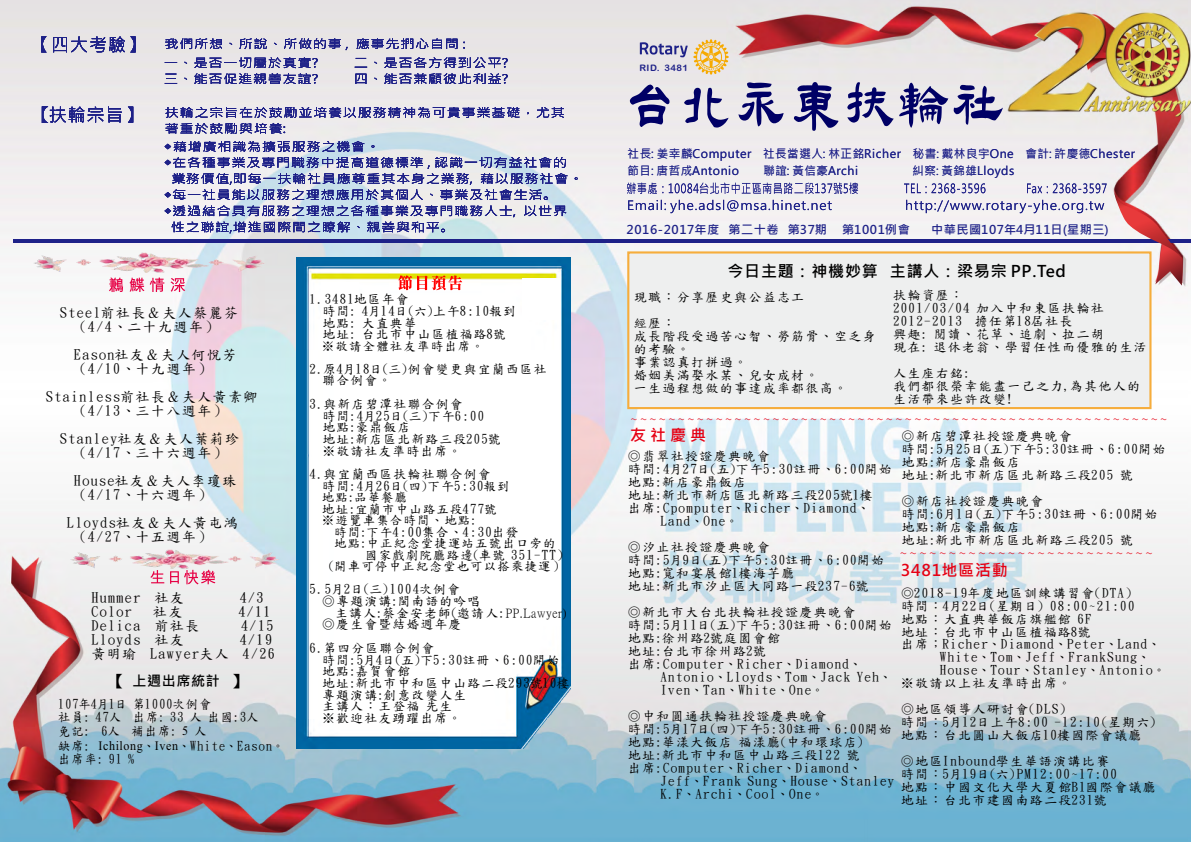
<style>
.page{position:relative;width:1191px;height:842px;background:#fff}
.page>*{position:absolute;margin:0;border:0;box-sizing:border-box;transform-origin:0 0}
.t1{font:16px "DF Kai Shu SB Estd BF";color:#e60013}
.t2{font:700 16px "Microsoft Jheng Hei";letter-spacing:.05em;color:#000}
.t3{font:700 16px "Microsoft Jheng Hei";letter-spacing:.05em;color:#e60013}
.t4{font:14px/14px "DF Kai Shu SB Estd BF";letter-spacing:.1em;color:#000;text-align:center}
.t5{font:700 14px "Microsoft Jheng Hei";letter-spacing:.05em;color:#000}
.t6{font:13px/13px "DF Kai Shu SB Estd BF";letter-spacing:.1em;color:#000}
.t7{font:13px/13px "DF Kai Shu SB Estd BF";letter-spacing:.1em;color:#000;scale:.93 1}
.t8{font:12.6px/11.5px "DF Kai Shu SB Estd BF";letter-spacing:.1em;color:#000}
.t9{font:700 12px "Microsoft Jheng Hei";letter-spacing:.05em;color:#1e2188}
.t10{font:11.7px/17px "Microsoft Jheng Hei";letter-spacing:.05em;color:#1e2188}
.t11{font:9px "Arial Rounded MT Bold";letter-spacing:.05em;color:#1e2188;scale:1.04 1}
.s1{font-family:"DF Kai Shu SB Estd BF";font-weight:400;font-size:16px}
.s2{font-family:"Times New Roman"}
.s3{font-size:12.6px}
.s4{font-size:13px}
.s5{font-family:"P Ming Li U";font-size:12.6px}
</style>
<div class="page">
<img style="left:0;top:0;width:1191px;height:842px">
<hr style="left:13px;top:239px;width:1178px;height:4px;background:#1e2188">
<svg style="left:1113px;top:192px;width:70px;height:94px"></svg>
<svg style="left:640px;top:42px;width:47px;height:15px"></svg>
<svg style="left:627px;top:183px;width:479px;height:11px"></svg>
<svg style="left:628px;top:200px;width:476px;height:13px"></svg>
<svg style="left:630px;top:82px;width:208px;height:49px;background:#a8a5c4"></svg>
<svg style="left:847px;top:82px;width:156px;height:46px;background:#a19fc0"></svg>
<svg style="left:693px;top:39px;width:35px;height:36px"></svg>
<svg style="left:41px;top:36px;width:95px;height:16px;background:#9998c0"></svg>
<svg style="left:42px;top:106px;width:91px;height:17px;background:#9595c1"></svg>
<svg style="left:165px;top:57px;width:342px;height:27px;background:#acaaca"></svg>
<svg style="left:165px;top:38px;width:300px;height:12px;background:#9c9bc2"></svg>
<svg style="left:166px;top:107px;width:398px;height:27px;background:#b7b6d1"></svg>
<svg style="left:165px;top:141px;width:412px;height:92px;background:#a9aece"></svg>
<img style="left:296px;top:258px;width:274px;height:490px">
<svg style="left:398px;top:275px;width:64px;height:15px"></svg>
<div style="left:322px;top:283px;width:37px;height:44px;background:#fff"></div>
<div style="left:523px;top:278px;width:37px;height:41px;background:#fff"></div>
<div style="left:627px;top:251px;width:524px;height:158px;background:#eeefef;border:2px solid #f6ad3c"></div>
<img style="left:34px;top:252px;width:231px;height:21px">
<svg style="left:109px;top:277px;width:76px;height:15px"></svg>
<svg style="left:150px;top:570px;width:65px;height:14px"></svg>
<img style="left:70px;top:550px;width:209px;height:19px">
<p class="t4" style="left:60px;top:305px;width:179px">Steel前社長＆夫人蔡麗芬（4/4、二十九週年）</p>
<p class="t4" style="left:74px;top:347px;width:164px;text-align:left">Eason社友＆夫人何悅芳（4/10、十九週年）</p>
<p class="t4" style="left:46px;top:389px;width:213px">Stainless前社長＆夫人黃素卿（4/13、三十八週年）</p>
<p class="t4" style="left:60px;top:431px;width:181px">Stanley社友＆夫人葉莉珍（4/17、三十六週年）</p>
<p class="t4" style="left:74px;top:473px;width:164px;text-align:left">House社友＆夫人李瓊珠（4/17、十六週年）</p>
<p class="t4" style="left:74px;top:515px;width:165px;text-align:left;text-indent:-7px">Lloyds社友＆夫人黃屯鴻（4/27、十五週年）</p>
<p class="t4" style="left:91px;top:591px;width:94px">Hummer 社友</p>
<p class="t4" style="left:240px;top:591px;width:25px">4/3</p>
<p class="t4" style="left:91px;top:605px;width:42px">Color</p>
<p class="t4" style="left:153px;top:605px;width:31px">社友</p>
<p class="t4" style="left:238px;top:605px;width:34px">4/11</p>
<p class="t4" style="left:91px;top:619px;width:109px">Delica 前社長</p>
<p class="t4" style="left:241px;top:619px;width:34px">4/15</p>
<p class="t4" style="left:91px;top:633px;width:94px">Lloyds 社友</p>
<p class="t4" style="left:91px;top:633px;width:185px;text-align:right">4/19<br>黃明瑜 Lawyer夫人 4/26</p>
<p class="t5" style="left:108px;top:673px;width:140px"><span class="s1">【</span> 上週出席統計 <span class="s1">】</span></p>
<p class="t7" style="left:58px;top:698px;width:216px">107年4月1日 第1000次例會<br>社員: 47人 出席: 33 人 出國:3人</p>
<p class="t7" style="left:58px;top:724px;width:244px;line-height:14.4px">免記: 6人 補出席: <span class="s2">5</span> 人<br>缺席: <span class="s2">Ichilong</span>、<span class="s2">Iven</span>、White、Eason。</p>
<p class="t7" style="left:58px;top:752px;width:83px">出席率: 91 %</p>
<p class="t6" style="left:322px;top:293px;width:195px;line-height:11.7px;text-indent:-13px"><span class="s3">1</span>.3481地區年會<br>時間: 4月14日(六)上午8:10報到地點: 大直典華<br>地址: 台北市中山區植福路8<span class="s3">號</span></p>
<p class="t8" style="left:322px;top:340px;width:163px">※敬請全體社友準時出席。</p>
<p class="t6" style="left:322px;top:363px;width:226px;line-height:11.7px;text-indent:-13px">2.原4月18日(三)例會變更與宜蘭西區社聯合例會。</p>
<p class="t6" style="left:322px;top:398px;width:180px;line-height:11.7px;text-indent:-13px">3.與新店碧潭社聯合例會<br>時間:4月25日(三)下午6:00<br>地點:豪鼎飯店<br>地址:新店區北新路三段205號※敬請社友準時出席。</p>
<p class="t6" style="left:322px;top:468px;width:189px;line-height:11.7px;text-indent:-13px">4.與宜蘭西區扶輪社聯合例會<br>時間:4月26日(<span class="s3">四)</span>下午5:30<span class="s3">報到</span></p>
<p class="t8" style="left:322px;top:492px;width:176px">地點:品華餐廳<br><span class="s4">地址:</span>宜蘭市中山路五段<span class="s4">477</span>號※遊覽車集合時間、地點:</p>
<p class="t6" style="left:334px;top:525px;width:186px"><span class="s3">時間:下午</span>4:00集合、4:30出發</p>
<p class="t8" style="left:334px;top:538px;width:223px">地點:中正紀念堂捷運站五號出口旁的</p>
<p class="t8" style="left:365px;top:549px;width:200px">國家戲劇院廳路邊(車號 <span class="s4">351-TT)</span></p>
<p class="t8" style="left:328px;top:561px;width:238px">(開車可停中正紀念堂也可以搭乘捷運）</p>
<p class="t6" style="left:309px;top:583px;width:152px">5.5月2日(三)1004次例會</p>
<p class="t6" style="left:322px;top:595px;width:159px">◎專題演講:閩南語的吟唱</p>
<p class="t6" style="left:335px;top:606px;width:233px">主講人:蔡金安老師(邀請人:<span class="s5">PP.Lawyer)</span></p>
<p class="t6" style="left:322px;top:618px;width:140px">◎慶生會暨結婚週年慶</p>
<p class="t6" style="left:322px;top:642px;width:248px;line-height:11.7px;text-indent:-13px">6.第四分區聯合例會<br>時間:5月4日(五)下5:30註冊、6:00開始地點:嘉賀會館<br>地址:新北市中和區中山路二段293號10樓專題演講:創意改變人生<br>主講人：王登福 先生<br>※歡迎社友踴躍出席。</p>
<p class="t11" style="left:639px;top:65px;width:48px">RID. 3481</p>
<p class="t10" style="left:627px;top:144px;width:509px">社長: 姜幸麟Computer 社長當選人: 林正銘Richer 秘書: 戴林良宇One 會計: 許慶德Chester節目: 唐哲成Antonio</p>
<p class="t10" style="left:763px;top:161px;width:96px">聯誼: 黃信豪Archi</p>
<p class="t10" style="left:912px;top:161px;width:103px">糾察: 黃錦雄Lloyds</p>
<p class="t9" style="left:626px;top:224px;width:202px">2016-2017年度 第二十卷 第37期</p>
<p class="t9" style="left:842px;top:224px;width:69px">第1001例會</p>
<p class="t9" style="left:931px;top:224px;width:179px">中華民國107年4月11日(星期三)</p>
<p class="t2" style="left:727px;top:263px;width:340px">今日主題：神機妙算 主講人：梁易宗 PP.Ted</p>
<p class="t6" style="left:634px;top:284px;width:172px;line-height:26px">現職：分享歷史與公益志工經歷：</p>
<p class="t6" style="left:634px;top:329px;width:243px">成長階段受過苦心智、勞筋骨、空乏身的考驗。<br>事業認真打拼過。<br>婚姻美滿娶水某、兒女成材。<br>一生過程想做的事達成率都很高。</p>
<p class="t6" style="left:893px;top:289px;width:255px">扶輪資歷：<br>2001/03/04 加入中和東區扶輪社<br>2012-2013 擔任第18屆社長<br>興趣: 閱讀、花草、追劇、拉二胡<br>現在: 退休老翁、學習任性而優雅的生活</p>
<p class="t6" style="left:893px;top:367px;width:248px">人生座右銘:<br>我們都很榮幸能盡一己之力,為其他人的生活帶來些許改變!</p>
<p class="t1" style="left:630px;top:412px;width:539px">~~~~~~~~~~~~~~~~~~~~~~~~~~~~~~~~~~~~~~~~~~~~~~~~~~~~~~~~~</p>
<p class="t6" style="left:901px;top:430px;width:265px">◎新店碧潭社授證慶典晚會<br>時間:5月25日(五)下午5:30註冊、6:00開始地點:新店豪鼎飯店<br>地址:新北市新店區北新路三段205 號</p>
<p class="t6" style="left:901px;top:495px;width:258px">◎新店社授證慶典晚會<br>時間:6月1日(五)下午5:30註冊、6:00開始地點:新店豪鼎飯店<br>地址:新北市新店區北新路三段205 號</p>
<p class="t3" style="left:901px;top:562px;width:108px">3481地區活動</p>
<p class="t3" style="left:630px;top:427px;width:77px">友 社 慶 典</p>
<p class="t6" style="left:628px;top:449px;width:143px">◎翡翠社授證慶典晚會</p>
<p class="t6" style="left:628px;top:462px;width:265px">時間:4月27日(五)下午5:30註冊、6:00開始</p>
<p class="t6" style="left:628px;top:475px;width:120px">地點:新店豪鼎飯店</p>
<p class="t6" style="left:628px;top:488px;width:246px">地址:新北市新店區北新路三段205號1樓</p>
<p class="t6" style="left:628px;top:501px;width:243px">出席:Cpomputer、Richer、Diamond、</p>
<p class="t6" style="left:660px;top:514px;width:79px">Land、One。</p>
<p class="t6" style="left:628px;top:540px;width:258px">◎汐止社授證慶典晚會<br>時間:5月9日(五)下午5:30註冊、6:00開始地點:寬和宴展館1樓海芋廳<br>地址:新北市汐止區大同路一段237-6號</p>
<p class="t6" style="left:628px;top:605px;width:265px">◎新北市大台北扶輪社授證慶典晚會<br>時間:5月11日(五)下午5:30註冊、6:00開始地點:徐州路2號庭園會館<br>地址:台北市徐州路2號<br>出席:Computer、Richer、Diamond、</p>
<p class="t6" style="left:660px;top:670px;width:233px">Antonio、Lloyds、Tom、Jack Yeh、<br>Iven、Tan、White、One。</p>
<p class="t6" style="left:628px;top:709px;width:265px">◎中和圓通扶輪社授證慶典晚會<br>時間:5月17日(四)下午5:30註冊、6:00開始地點:華漾大飯店 福漾廳(中和環球店)<br>地址:新北市中和區中山路三段122 號<br>出席:Computer、Richer、Diamond、</p>
<p class="t6" style="left:660px;top:774px;width:235px">Jeff、Frank Sung、House、Stanley<br>K.F、Archi、Cool、One。</p>
<p class="t1" style="left:899px;top:545px;width:255px">~~~~~~~~~~~~~~~~~~~~~~~~~~</p>
<p class="t6" style="left:901px;top:586px;width:232px">◎2018-19年度地區訓練講習會(DTA)</p>
<p class="t6" style="left:901px;top:599px;width:235px">時間：4月22日(星期日) 08:00~21:00</p>
<p class="t6" style="left:901px;top:612px;width:192px">地點：大直典華飯店旗艦館 6F</p>
<p class="t6" style="left:901px;top:625px;width:191px">地址：台北市中山區植福路8號</p>
<p class="t6" style="left:901px;top:638px;width:261px">出席；Richer、Diamond、Peter、Land、</p>
<p class="t6" style="left:940px;top:651px;width:212px">White、Tom、Jeff、FrankSung、</p>
<p class="t6" style="left:940px;top:664px;width:227px">House、Tour、Stanley、Antonio。</p>
<p class="t6" style="left:901px;top:677px;width:172px">※敬請以上社友準時出席。</p>
<p class="t6" style="left:901px;top:703px;width:256px">◎地區領導人研討會(DLS)<br>時間：5月12日上午8:00 -12:10(星期六)地點：台北圓山大飯店10樓國際會議廳</p>
<p class="t6" style="left:901px;top:755px;width:256px">◎地區Inbound學生華語演講比賽<br>時間：5月19日(六)PM12:00~17:00<br>地點：中國文化大學大夏館B1國際會議廳地址：台北市建國南路二段231號</p>
</div>
